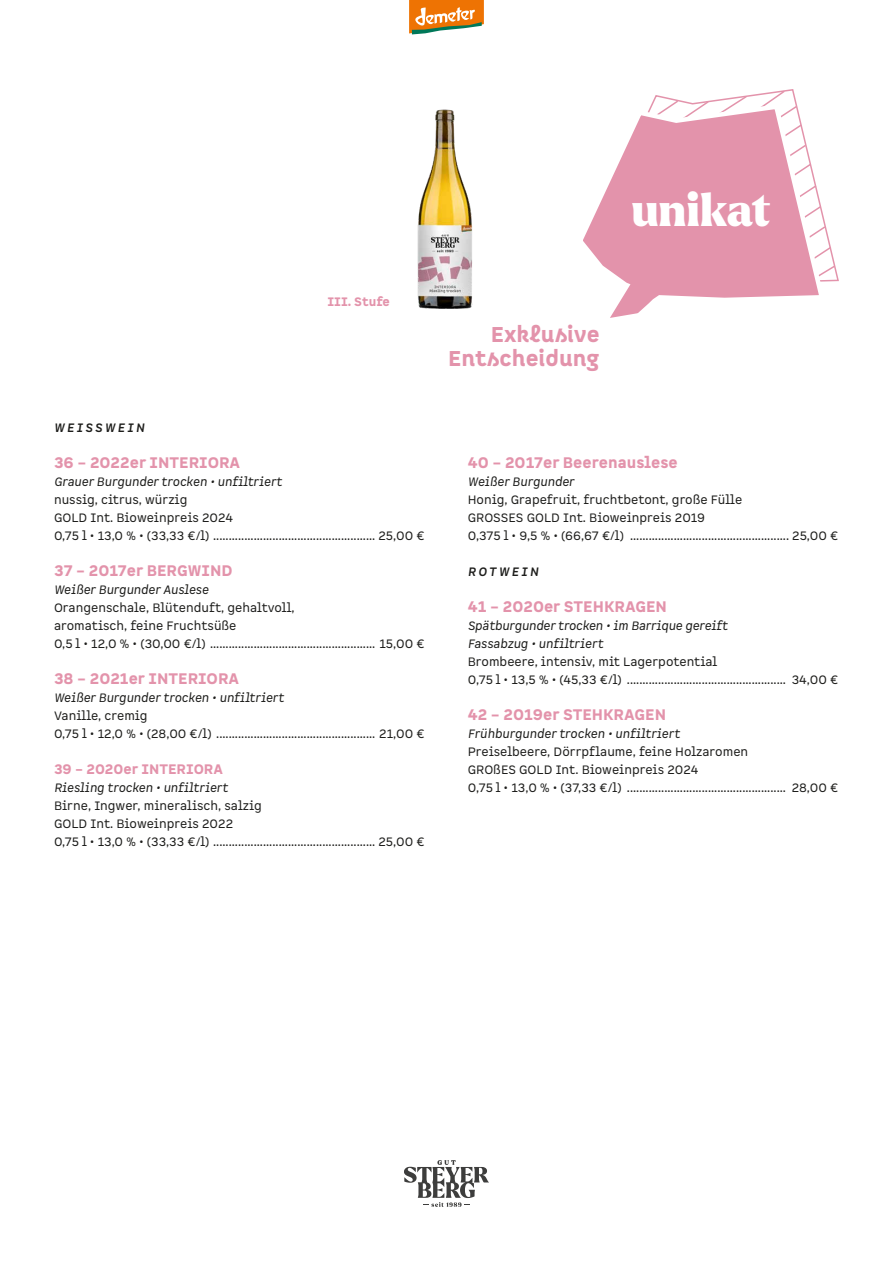
<style>
.page{position:relative;width:893px;height:1263px;background:#fff}
.page>*{position:absolute;margin:0;border:0;box-sizing:border-box;transform-origin:0 0}
.t1{font:900 45px "Larken";color:#fff}
.t2{font:900 21px/24px "Spock Pro";color:#e393ab;text-align:right}
.t3{font:900 15px "Spock Pro";color:#e393ab}
.t4{font:900 13.5px "Spock Pro";color:#e393ab}
.t5{font:12px/18px "Spock Pro";color:#1d1d1b}
.t6{font:italic 12px/18px "Spock Pro";color:#1d1d1b}
.t7{font:12px "Spock Ess";color:#1d1d1b}
.t8{font:italic 700 12px "Spock Ess";letter-spacing:.2em;color:#1d1d1b}
.t9{font:900 12px "Spock Pro";color:#e393ab}
</style>
<div class="page">
<svg style="left:409px;top:0;width:75px;height:34px"></svg>
<svg style="left:404px;top:1160px;width:85px;height:47px"></svg>
<svg style="left:652px;top:89px;width:184px;height:193px"></svg>
<svg style="left:583px;top:102px;width:244px;height:216px"></svg>
<img style="left:417px;top:109px;width:56px;height:200px">
<h1 class="t1" style="left:631px;top:180px;width:140px">unikat</h1>
<p class="t9" style="left:327px;top:294px;width:64px">III. Stufe</p>
<p class="t8" style="left:54px;top:420px;width:92px">WEISSWEIN</p>
<p class="t3" style="left:54px;top:453px;width:188px">36 – 2022er INTERIORA</p>
<p class="t6" style="left:54px;top:473px;width:230px">Grauer Burgunder trocken • unfiltriert</p>
<p class="t5" style="left:54px;top:491px;width:372px">nussig, citrus, würzig<br>GOLD Int. Bioweinpreis 2024<br>0,75 l • 13,0 % • (33,33 €/l) .................................................... 25,00 €</p>
<p class="t3" style="left:54px;top:561px;width:180px">37 – 2017er BERGWIND</p>
<p class="t6" style="left:54px;top:581px;width:156px">Weißer Burgunder Auslese</p>
<p class="t5" style="left:54px;top:599px;width:372px">Orangenschale, Blütenduft, gehaltvoll,<br>aromatisch, feine Fruchtsüße<br>0,5 l • 12,0 % • (30,00 €/l) ..................................................... 15,00 €</p>
<p class="t3" style="left:54px;top:669px;width:187px">38 – 2021er INTERIORA</p>
<p class="t6" style="left:54px;top:689px;width:232px">Weißer Burgunder trocken • unfiltriert</p>
<p class="t5" style="left:54px;top:707px;width:372px">Vanille, cremig<br>0,75 l • 12,0 % • (28,00 €/l) ................................................... 21,00 €</p>
<p class="t4" style="left:54px;top:760px;width:170px">39 – 2020er INTERIORA</p>
<p class="t6" style="left:54px;top:779px;width:176px">Riesling trocken • unfiltriert</p>
<p class="t5" style="left:54px;top:797px;width:372px">Birne, Ingwer, mineralisch, salzig<br>GOLD Int. Bioweinpreis 2022<br>0,75 l • 13,0 % • (33,33 €/l) .................................................... 25,00 €</p>
<h2 class="t2" style="left:448px;top:324px;width:153px">Exklusive<br>Entscheidung</h2>
<p class="t3" style="left:468px;top:453px;width:211px">40 – 2017er Beerenauslese</p>
<p class="t6" style="left:468px;top:473px;width:108px">Weißer Burgunder</p>
<p class="t5" style="left:468px;top:491px;width:372px">Honig, Grapefruit, fruchtbetont, große Fülle<br>GROSSES GOLD Int. Bioweinpreis 2019<br>0,375 l • 9,5 % • (66,67 €/l) ................................................... 25,00 €</p>
<p class="t8" style="left:468px;top:564px;width:72px">ROTWEIN</p>
<p class="t3" style="left:468px;top:597px;width:201px">41 – 2020er STEHKRAGEN</p>
<p class="t6" style="left:468px;top:617px;width:262px">Spätburgunder trocken • im Barrique gereift<br>Fassabzug • unfiltriert</p>
<p class="t5" style="left:468px;top:653px;width:372px">Brombeere, intensiv, mit Lagerpotential<br>0,75 l • 13,5 % • (45,33 €/l) ................................................... 34,00 €</p>
<p class="t3" style="left:468px;top:705px;width:200px">42 – 2019er STEHKRAGEN</p>
<p class="t6" style="left:468px;top:725px;width:214px">Frühburgunder trocken • unfiltriert</p>
<p class="t5" style="left:468px;top:743px;width:282px">Preiselbeere, Dörrpflaume, feine Holzaromen</p>
<p class="t7" style="left:468px;top:762px;width:232px">GROßES GOLD Int. Bioweinpreis 2024</p>
<p class="t5" style="left:468px;top:779px;width:372px">0,75 l • 13,0 % • (37,33 €/l) ................................................... 28,00 €</p>
</div>
